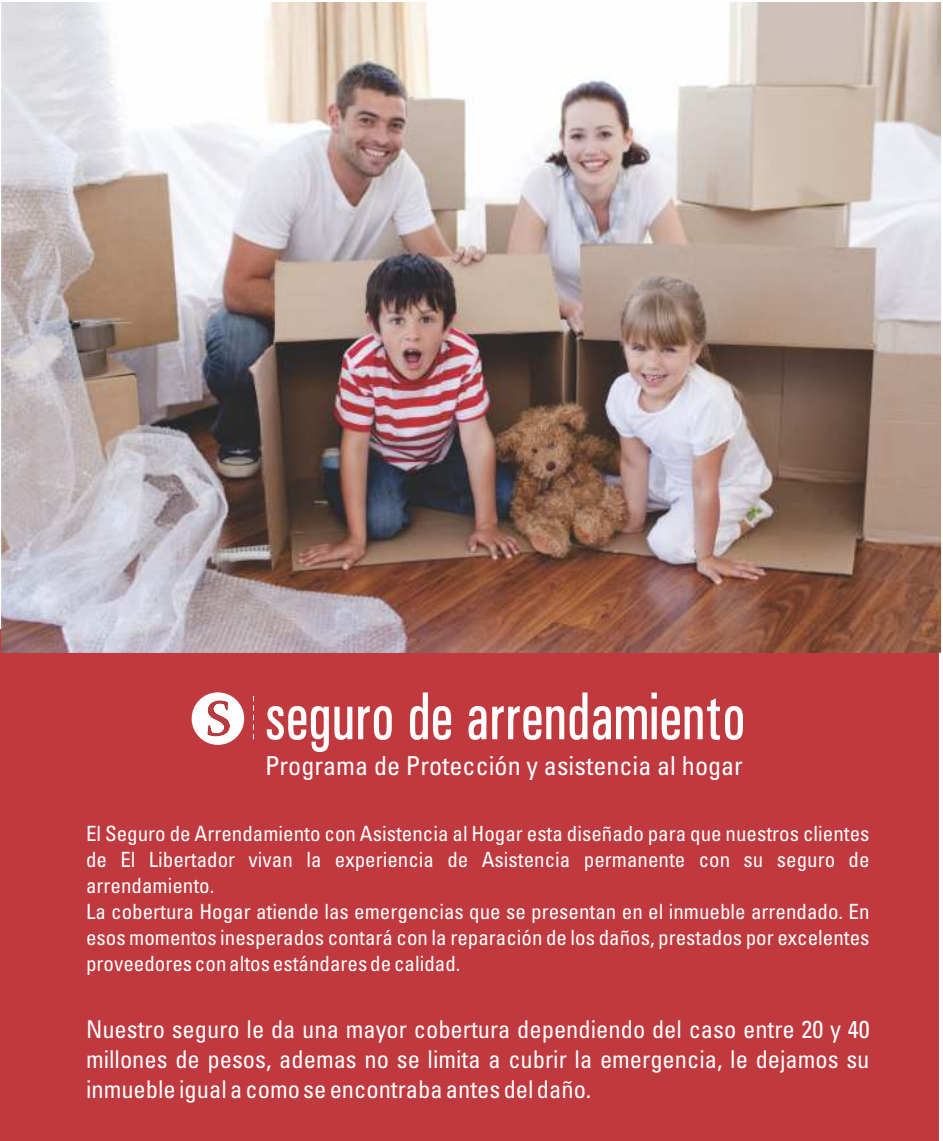
<style>
.page{position:relative;width:943px;height:1141px;background:#fff}
.page>*{position:absolute;margin:0;border:0;box-sizing:border-box;transform-origin:0 0}
.t1{font:condensed 26.07px "Univers LT";color:#fefefe}
.t2{font:condensed 24.5px/30.3px "Univers LT";color:#fefefe;text-align:justify}
.t3{font:condensed 21px/26.1px "Univers LT";color:#fefefe}
</style>
<div class="page">
<div style="left:0;top:630px;width:938px;height:511px;background:#bf393e"></div>
<svg style="left:267px;top:692px;width:476px;height:60px"></svg>
<svg style="left:253px;top:695px;width:1px;height:45px"></svg>
<svg style="left:192px;top:692px;width:52px;height:53px"></svg>
<img style="left:2px;top:3px;width:938px;height:650px">
<p class="t1" style="left:265px;top:756px;width:479px">Programa de Protección y asistencia al hogar</p>
<p class="t3" style="left:86px;top:822px;width:785px">El Seguro de Arrendamiento con Asistencia al Hogar esta diseñado para que nuestros clientes de El Libertador vivan la experiencia de Asistencia permanente con su seguro de arrendamiento.<br>La cobertura Hogar atiende las emergencias que se presentan en el inmueble arrendado. En esos momentos inesperados contará con la reparación de los daños, prestados por excelentes proveedores con altos estándares de calidad.</p>
<p class="t2" style="left:86px;top:1016px;width:785px">Nuestro seguro le da una mayor cobertura dependiendo del caso entre 20 y 40 millones de pesos, ademas no se limita a cubrir la emergencia, le dejamos su inmueble igual a como se encontraba antes del daño.</p>
</div>
